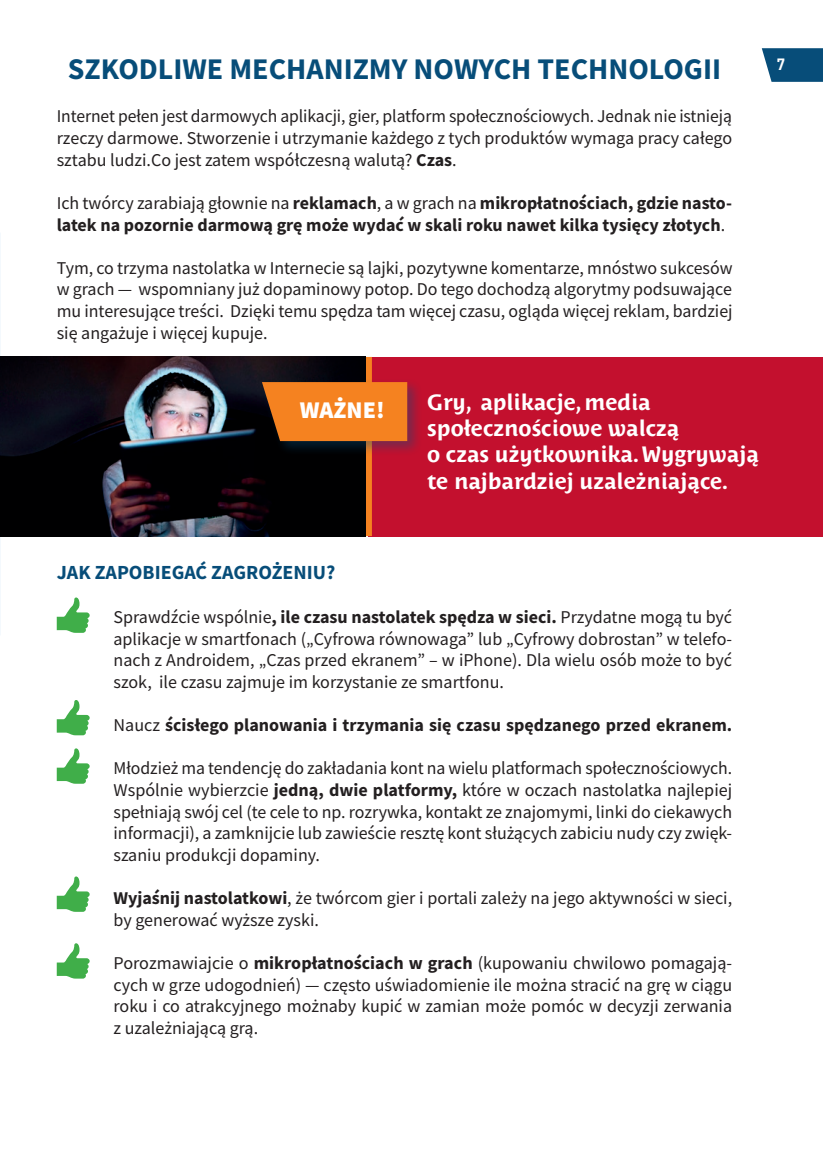
<style>
.page{position:relative;width:823px;height:1163px;background:#fff}
.page>*{position:absolute;margin:0;border:0;box-sizing:border-box;transform-origin:0 0}
.t1{font:700 30px "Source Sans Pro";color:#074d79}
.t2{font:900 24px "Source Sans Pro";color:#fff}
.t3{font:700 22px/26.4px "Costa Ptf";color:#fff}
.t4{font:700 20px "Source Sans Pro";color:#074d79}
.t5{font:18px/21.6px "Source Sans Pro";color:#231f20;text-align:justify}
.t6{font:700 18px/21.6px "Source Sans Pro";color:#231f20}
.t7{font:700 16px "DIN Pl";color:#fff;scale:.95 1}
.s1{font-weight:700}
.s2{font-weight:400}
</style>
<div class="page">
<svg style="left:761px;top:48px;width:61px;height:34px;background:#205f86"></svg>
<div style="left:369px;top:357px;width:453px;height:179px;background:#c3102e"></div>
<div style="left:366px;top:357px;width:6px;height:179px;background:#f58220"></div>
<img style="left:0;top:357px;width:366px;height:179px">
<div style="left:259px;top:378px;width:163px;height:78px;background:#074d79;opacity:.4"></div>
<svg style="left:262px;top:382px;width:145px;height:59px;background:#e5791e"></svg>
<svg style="left:57px;top:597px;width:33px;height:35px"></svg>
<svg style="left:57px;top:700px;width:33px;height:35px"></svg>
<svg style="left:57px;top:748px;width:33px;height:35px"></svg>
<svg style="left:57px;top:876px;width:33px;height:35px"></svg>
<svg style="left:57px;top:943px;width:33px;height:35px"></svg>
<h1 class="t1" style="left:68px;top:49px;width:654px">SZKODLIWE MECHANIZMY NOWYCH TECHNOLOGII</h1>
<p class="t5" style="left:57px;top:106px;width:676px">Internet pełen jest darmowych aplikacji, gier, platform społecznościowych. Jednak nie istnieją rzeczy darmowe. Stworzenie i utrzymanie każdego z tych produktów wymaga pracy całego sztabu ludzi.Co jest zatem współczesną walutą? <span class="s1">Czas</span>.</p>
<p class="t6" style="left:57px;top:192px;width:676px"><span class="s2">Ich twórcy zarabiają głownie na</span> reklamach<span class="s2">, a w grach na</span> mikropłatnościach, gdzie nasto&shy;latek na pozornie darmową grę może wydać w skali roku nawet kilka tysięcy złotych<span class="s2">.</span></p>
<p class="t5" style="left:57px;top:257px;width:677px">Tym, co trzyma nastolatka w Internecie są lajki, pozytywne komentarze, mnóstwo sukcesów w grach — wspomniany już dopaminowy potop. Do tego dochodzą algorytmy podsuwające mu interesujące treści. Dzięki temu spędza tam więcej czasu, ogląda więcej reklam, bardziej się angażuje i więcej kupuje.</p>
<p class="t7" style="left:776px;top:54px;width:10px">7</p>
<h2 class="t2" style="left:299px;top:393px;width:86px">WAŻNE!</h2>
<p class="t3" style="left:427px;top:389px;width:333px">Gry, aplikacje, media społecznościowe walczą<br>o czas użytkownika. Wygrywają te najbardziej uzależniające.</p>
<p class="t4" style="left:57px;top:558px;width:280px">JAK ZAPOBIEGAĆ ZAGROŻENIU?</p>
<p class="t5" style="left:113px;top:606px;width:619px">Sprawdźcie wspólnie<span class="s1">, ile czasu nastolatek spędza w sieci.</span> Przydatne mogą tu być aplikacje w smartfonach („Cyfrowa równowaga” lub „Cyfrowy dobrostan” w telefo&shy;nach z Androidem, „Czas przed ekranem” – w iPhone). Dla wielu osób może to być szok, ile czasu zajmuje im korzystanie ze smartfonu.</p>
<p class="t6" style="left:113px;top:714px;width:620px"><span class="s2">Naucz</span> ścisłego planowania i trzymania się czasu spędzanego przed ekranem.</p>
<p class="t5" style="left:113px;top:757px;width:620px">Młodzież ma tendencję do zakładania kont na wielu platformach społecznościowych.<br>Wspólnie wybierzcie <span class="s1">jedną, dwie platformy,</span> które w oczach nastolatka najlepiej spełniają swój cel (te cele to np. rozrywka, kontakt ze znajomymi, linki do ciekawych informacji), a zamknijcie lub zawieście resztę kont służących zabiciu nudy czy zwięk&shy;szaniu produkcji dopaminy.</p>
<p class="t5" style="left:113px;top:887px;width:619px"><span class="s1">Wyjaśnij nastolatkowi</span>, że twórcom gier i portali zależy na jego aktywności w sieci, by generować wyższe zyski.</p>
<p class="t5" style="left:113px;top:951px;width:619px">Porozmawiajcie o <span class="s1">mikropłatnościach w grach</span> (kupowaniu chwilowo pomagają&shy;cych w grze udogodnień) — często uświadomienie ile można stracić na grę w ciągu roku i co atrakcyjnego możnaby kupić w zamian może pomóc w decyzji zerwania z uzależniającą grą.</p>
</div>
